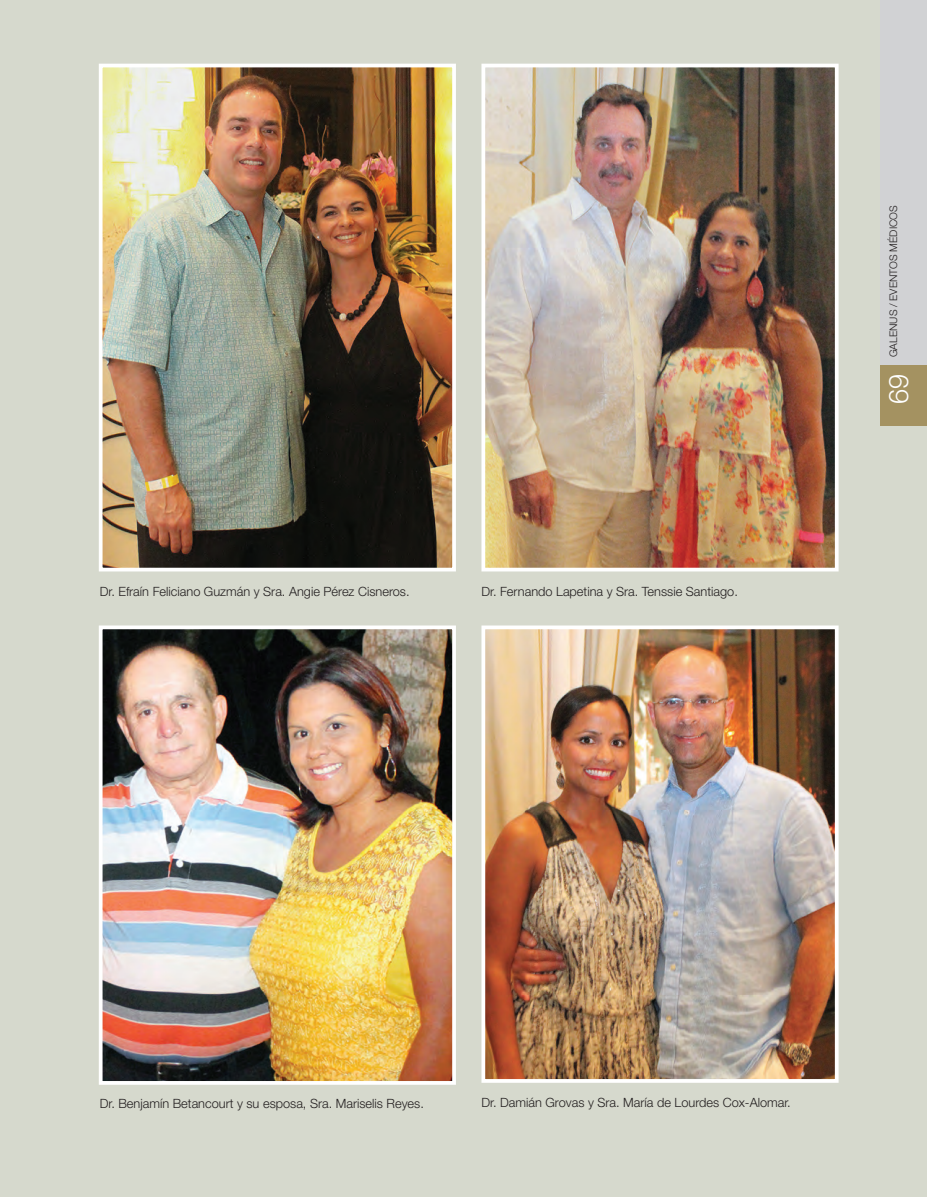
<style>
.page{position:relative;width:927px;height:1197px;background:#d6d9cd}
.page>*{position:absolute;margin:0;border:0;box-sizing:border-box;transform-origin:0 0}
.t1{font:300 27px "Helvetica Neue";color:#fff}
.t2{font:300 12.75px "Helvetica Neue";color:#231f20}
.t3{font:300 10.5px "Helvetica Neue";color:#231f20}
</style>
<div class="page">
<img style="left:104px;top:69px;width:347px;height:497px">
<div style="left:99px;top:64px;width:357px;height:507px;border:4px solid #fff"></div>
<img style="left:104px;top:630px;width:347px;height:449px">
<div style="left:99px;top:625px;width:357px;height:459px;border:4px solid #fff"></div>
<img style="left:486px;top:69px;width:347px;height:497px">
<div style="left:481px;top:64px;width:357px;height:507px;border:4px solid #fff"></div>
<img style="left:486px;top:630px;width:347px;height:447px">
<div style="left:481px;top:625px;width:357px;height:457px;border:4px solid #fff"></div>
<div style="left:880px;top:0;width:47px;height:417px;background:#d1d2d4"></div>
<div style="left:880px;top:366px;width:47px;height:60px;background:#a49261"></div>
<p class="t2" style="left:100px;top:583px;width:311px">Dr. Efraín Feliciano Guzmán y Sra. Angie Pérez Cisneros.</p>
<p class="t2" style="left:481px;top:583px;width:258px">Dr. Fernando Lapetina y Sra. Tenssie Santiago.</p>
<p class="t3" style="left:886px;top:357px;width:154px;rotate:-90deg">GALENUS / EVENTOS MÉDICOS</p>
<h1 class="t1" style="left:881px;top:404px;width:32px;rotate:-90deg">69</h1>
<p class="t2" style="left:100px;top:1095px;width:326px">Dr. Benjamín Betancourt y su esposa, Sra. Mariselis Reyes.</p>
<p class="t2" style="left:481px;top:1094px;width:311px">Dr. Damián Grovas y Sra. María de Lourdes Cox-Alomar.</p>
</div>
